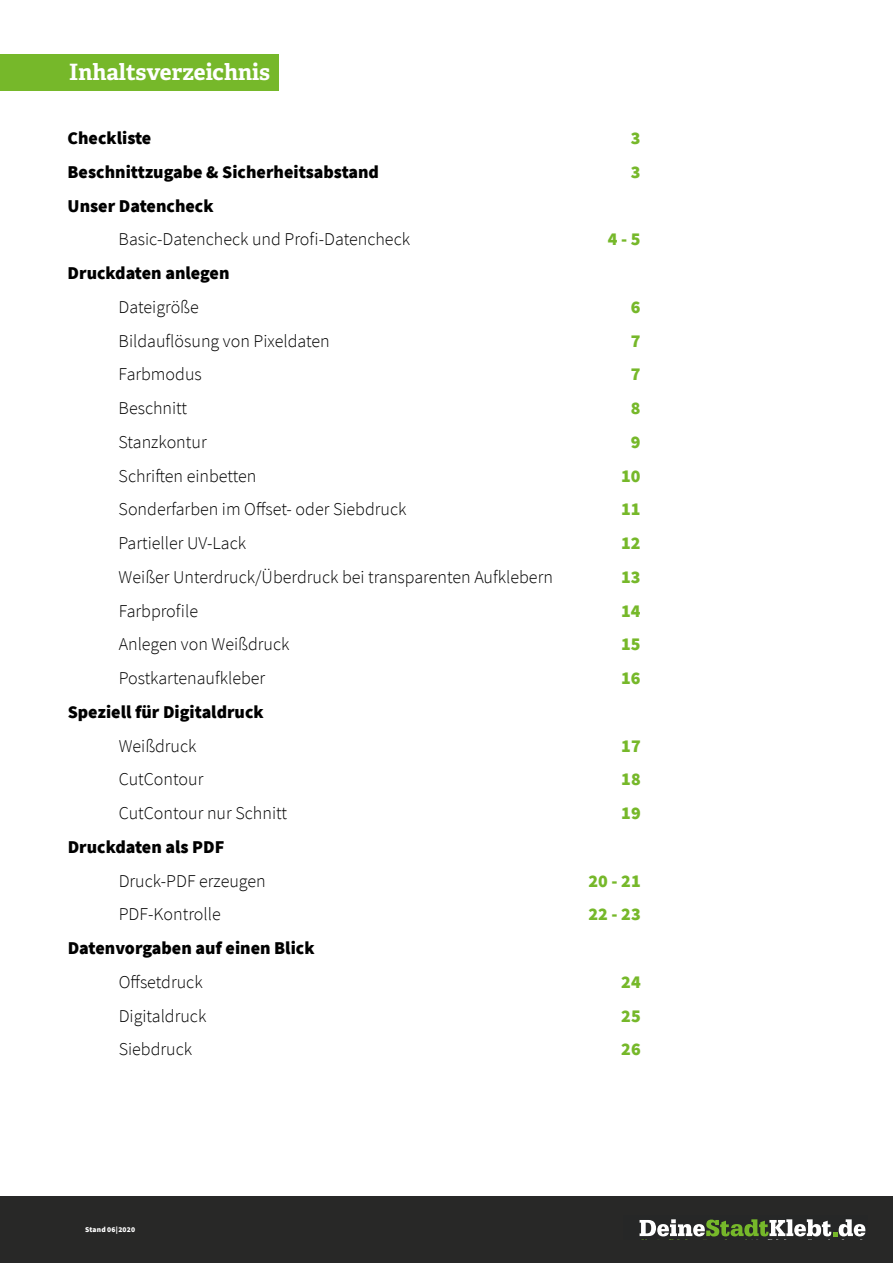
<style>
.page{position:relative;width:893px;height:1263px;background:#fff}
.page>*{position:absolute;margin:0;border:0;box-sizing:border-box;transform-origin:0 0}
.t1{font:700 22.5px "Adelle PE";color:#fff}
.t2{font:300 18px "Source Sans Pro";color:#000}
.t3{font:900 18px "Source Sans Pro";color:#000}
.t4{font:900 18px "Source Sans Pro";color:#76b82a}
.t5{font:900 7.5px "Source Sans Pro";letter-spacing:.025em;color:#fff}
</style>
<div class="page">
<div style="left:0;top:54px;width:279px;height:36px;background:#76b82a"></div>
<div style="left:0;top:1197px;width:893px;height:66px;background:#282827"></div>
<svg style="left:639px;top:1219px;width:226px;height:17px"></svg>
<p class="t1" style="left:69px;top:55px;width:202px">Inhaltsverzeichnis</p>
<p class="t3" style="left:68px;top:126px;width:85px">Checkliste</p>
<p class="t4" style="left:631px;top:126px;width:11px">3</p>
<p class="t3" style="left:68px;top:159px;width:313px">Beschnittzugabe &amp; Sicherheitsabstand</p>
<p class="t4" style="left:631px;top:159px;width:11px">3</p>
<p class="t3" style="left:68px;top:193px;width:148px">Unser Datencheck</p>
<p class="t2" style="left:119px;top:228px;width:293px">Basic-Datencheck und Profi-Datencheck</p>
<p class="t4" style="left:608px;top:227px;width:34px">4 - 5</p>
<p class="t3" style="left:68px;top:261px;width:163px">Druckdaten anlegen</p>
<p class="t2" style="left:119px;top:296px;width:82px">Dateigröße</p>
<p class="t4" style="left:631px;top:294px;width:11px">6</p>
<p class="t2" style="left:119px;top:329px;width:213px">Bildauflösung von Pixeldaten</p>
<p class="t4" style="left:631px;top:328px;width:11px">7</p>
<p class="t2" style="left:119px;top:363px;width:85px">Farbmodus</p>
<p class="t4" style="left:631px;top:362px;width:11px">7</p>
<p class="t2" style="left:119px;top:397px;width:70px">Beschnitt</p>
<p class="t4" style="left:631px;top:396px;width:11px">8</p>
<p class="t2" style="left:119px;top:431px;width:90px">Stanzkontur</p>
<p class="t4" style="left:631px;top:429px;width:11px">9</p>
<p class="t2" style="left:119px;top:464px;width:139px">Schriften einbetten</p>
<p class="t4" style="left:621px;top:463px;width:21px">10</p>
<p class="t2" style="left:119px;top:498px;width:289px">Sonderfarben im Offset- oder Siebdruck</p>
<p class="t4" style="left:621px;top:497px;width:21px">11</p>
<p class="t2" style="left:119px;top:532px;width:129px">Partieller UV-Lack</p>
<p class="t4" style="left:621px;top:531px;width:21px">12</p>
<p class="t2" style="left:119px;top:566px;width:436px">Weißer Unterdruck/Überdruck bei transparenten Aufklebern</p>
<p class="t4" style="left:621px;top:564px;width:21px">13</p>
<p class="t2" style="left:119px;top:599px;width:81px">Farbprofile</p>
<p class="t4" style="left:621px;top:598px;width:21px">14</p>
<p class="t2" style="left:119px;top:633px;width:172px">Anlegen von Weißdruck</p>
<p class="t4" style="left:621px;top:632px;width:21px">15</p>
<p class="t2" style="left:119px;top:667px;width:148px">Postkartenaufkleber</p>
<p class="t4" style="left:621px;top:666px;width:21px">16</p>
<p class="t3" style="left:68px;top:699px;width:198px">Speziell für Digitaldruck</p>
<p class="t2" style="left:119px;top:734px;width:79px">Weißdruck</p>
<p class="t4" style="left:621px;top:733px;width:21px">17</p>
<p class="t2" style="left:119px;top:768px;width:86px">CutContour</p>
<p class="t4" style="left:621px;top:767px;width:21px">18</p>
<p class="t2" style="left:119px;top:802px;width:170px">CutContour nur Schnitt</p>
<p class="t4" style="left:621px;top:801px;width:21px">19</p>
<p class="t3" style="left:68px;top:834px;width:158px">Druckdaten als PDF</p>
<p class="t2" style="left:119px;top:869px;width:149px">Druck-PDF erzeugen</p>
<p class="t4" style="left:589px;top:868px;width:54px">20 - 21</p>
<p class="t2" style="left:119px;top:903px;width:103px">PDF-Kontrolle</p>
<p class="t4" style="left:589px;top:902px;width:54px">22 - 23</p>
<p class="t3" style="left:68px;top:936px;width:248px">Datenvorgaben auf einen Blick</p>
<p class="t2" style="left:119px;top:971px;width:85px">Offsetdruck</p>
<p class="t4" style="left:621px;top:969px;width:21px">24</p>
<p class="t2" style="left:119px;top:1004px;width:89px">Digitaldruck</p>
<p class="t4" style="left:621px;top:1003px;width:21px">25</p>
<p class="t2" style="left:119px;top:1038px;width:75px">Siebdruck</p>
<p class="t4" style="left:621px;top:1037px;width:21px">26</p>
<p class="t5" style="left:85px;top:1225px;width:52px">Stand 06|2020</p>
</div>
